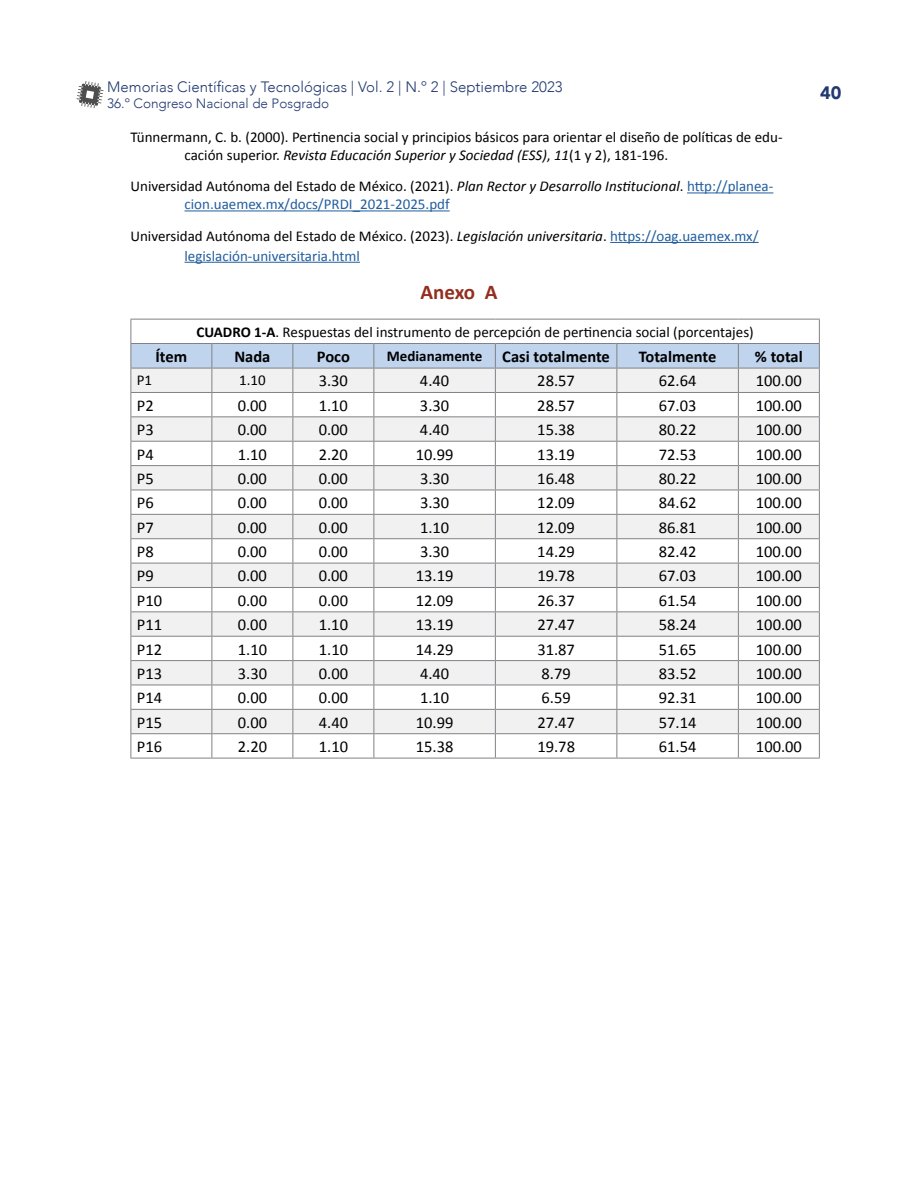
<style>
.page{position:relative;width:918px;height:1188px;background:#fff}
.page>*{position:absolute;margin:0;border:0;box-sizing:border-box;transform-origin:0 0}
.t1{font:700 21px "Calibri";letter-spacing:-.01em;color:#942e1f}
.t2{font:900 18px "Avenir";color:#213870}
.t3{font:16.5px "Calibri";color:#000}
.t4{font:700 16.5px "Calibri";color:#000}
.t5{font:15px/18px "Calibri";color:#215e9e}
.t6{font:15px/18px "Calibri";color:#000}
.t7{font:300 15px "Avenir";color:#213870}
.t8{font:300 13.5px "Avenir";color:#213870}
.s1{font-style:italic}
.s2{color:#000}
.s3{font-style:italic;color:#000}
.s4{font-weight:700}
.s5{font-size:15px}
</style>
<div class="page">
<svg style="left:76px;top:81px;width:28px;height:27px"></svg>
<hr style="left:687px;top:192px;width:86px;height:1px;background:#215e9e">
<hr style="left:184px;top:210px;width:266px;height:1px;background:#215e9e">
<hr style="left:610px;top:242px;width:149px;height:1px;background:#215e9e">
<hr style="left:184px;top:262px;width:176px;height:1px;background:#215e9e">
<hr style="left:130px;top:758px;width:82px;height:1px;background:#808285">
<hr style="left:212px;top:758px;width:81px;height:1px;background:#808285">
<hr style="left:293px;top:758px;width:81px;height:1px;background:#808285">
<hr style="left:374px;top:758px;width:121px;height:1px;background:#808285">
<hr style="left:495px;top:758px;width:122px;height:1px;background:#808285">
<hr style="left:617px;top:758px;width:121px;height:1px;background:#808285">
<hr style="left:738px;top:758px;width:82px;height:1px;background:#808285">
<hr style="left:130px;top:319px;width:82px;height:1px;background:#808285">
<hr style="left:212px;top:319px;width:81px;height:1px;background:#808285">
<hr style="left:293px;top:319px;width:81px;height:1px;background:#808285">
<hr style="left:374px;top:319px;width:121px;height:1px;background:#808285">
<hr style="left:495px;top:319px;width:122px;height:1px;background:#808285">
<hr style="left:617px;top:319px;width:121px;height:1px;background:#808285">
<hr style="left:738px;top:319px;width:82px;height:1px;background:#808285">
<svg style="left:130px;top:320px;width:690px;height:438px"></svg>
<hr style="left:374px;top:368px;width:121px;height:1px;background:#808285">
<hr style="left:495px;top:368px;width:122px;height:1px;background:#808285">
<hr style="left:617px;top:368px;width:121px;height:1px;background:#808285">
<hr style="left:738px;top:368px;width:82px;height:1px;background:#808285">
<hr style="left:130px;top:392px;width:82px;height:1px;background:#808285">
<hr style="left:212px;top:392px;width:81px;height:1px;background:#808285">
<p class="t7" style="left:107px;top:77px;width:457px">Memorias Científicas y Tecnológicas | Vol. 2 | N.º 2 | Septiembre 2023</p>
<p class="t8" style="left:107px;top:95px;width:223px">36.º Congreso Nacional de Posgrado</p>
<p class="t6" style="left:184px;top:128px;width:600px;text-indent:-54px">Tünnermann, C. b. (2000). Pertinencia social y principios básicos para orientar el diseño de políticas de edu&shy;cación superior. <span class="s1">Revista Educación Superior y Sociedad (ESS)</span>, <span class="s1">11</span>(1 y 2), 181-196.</p>
<p class="t5" style="left:184px;top:177px;width:590px;text-indent:-54px"><span class="s2">Universidad Autónoma del Estado de México. (2021).</span> <span class="s3">Plan Rector y Desarrollo Institucional</span><span class="s2">.</span> http://planea&shy;cion.uaemex.mx/docs/PRDI_2021-2025.pdf</p>
<p class="t5" style="left:184px;top:226px;width:576px;line-height:19.8px;text-indent:-54px"><span class="s2">Universidad Autónoma del Estado de México. (2023).</span> <span class="s3">Legislación universitaria</span><span class="s2">.</span> https://oag.uaemex.mx/ legislación-universitaria.html</p>
<p class="t1" style="left:421px;top:279px;width:78px">Anexo A</p>
<p class="t6" style="left:196px;top:323px;width:559px"><span class="s4">CUADRO 1-A</span>. Respuestas del instrumento de percepción de pertinencia social (porcentajes)</p>
<p class="t4" style="left:156px;top:346px;width:33px">Ítem</p>
<p class="t4" style="left:234px;top:346px;width:38px">Nada</p>
<p class="t4" style="left:317px;top:346px;width:35px">Poco</p>
<p class="t4" style="left:387px;top:346px;width:225px"><span class="s5">Medianamente</span> Casi totalmente</p>
<p class="t4" style="left:639px;top:346px;width:79px">Totalmente</p>
<p class="t4" style="left:755px;top:346px;width:49px">% total</p>
<p class="t6" style="left:137px;top:371px;width:17px">P1</p>
<p class="t6" style="left:239px;top:371px;width:28px">1.10</p>
<p class="t3" style="left:319px;top:371px;width:31px">3.30</p>
<p class="t3" style="left:420px;top:371px;width:31px">4.40</p>
<p class="t3" style="left:537px;top:371px;width:39px">28.57</p>
<p class="t3" style="left:659px;top:371px;width:39px">62.64</p>
<p class="t3" style="left:756px;top:371px;width:47px">100.00</p>
<p class="t3" style="left:137px;top:395px;width:18px">P2</p>
<p class="t3" style="left:238px;top:395px;width:31px">0.00</p>
<p class="t3" style="left:319px;top:395px;width:31px">1.10</p>
<p class="t3" style="left:420px;top:395px;width:31px">3.30</p>
<p class="t3" style="left:537px;top:395px;width:39px">28.57</p>
<p class="t3" style="left:659px;top:395px;width:39px">67.03</p>
<p class="t3" style="left:756px;top:395px;width:47px">100.00</p>
<p class="t3" style="left:137px;top:419px;width:18px">P3</p>
<p class="t3" style="left:238px;top:419px;width:31px">0.00</p>
<p class="t3" style="left:319px;top:419px;width:31px">0.00</p>
<p class="t3" style="left:420px;top:419px;width:31px">4.40</p>
<p class="t3" style="left:537px;top:419px;width:39px">15.38</p>
<p class="t3" style="left:659px;top:419px;width:39px">80.22</p>
<p class="t3" style="left:756px;top:419px;width:47px">100.00</p>
<p class="t3" style="left:137px;top:444px;width:18px">P4</p>
<p class="t3" style="left:238px;top:444px;width:31px">1.10</p>
<p class="t3" style="left:319px;top:444px;width:31px">2.20</p>
<p class="t3" style="left:416px;top:444px;width:39px">10.99</p>
<p class="t3" style="left:537px;top:444px;width:39px">13.19</p>
<p class="t3" style="left:659px;top:444px;width:39px">72.53</p>
<p class="t3" style="left:756px;top:444px;width:47px">100.00</p>
<p class="t3" style="left:137px;top:468px;width:18px">P5</p>
<p class="t3" style="left:238px;top:468px;width:31px">0.00</p>
<p class="t3" style="left:319px;top:468px;width:31px">0.00</p>
<p class="t3" style="left:420px;top:468px;width:31px">3.30</p>
<p class="t3" style="left:537px;top:468px;width:39px">16.48</p>
<p class="t3" style="left:659px;top:468px;width:39px">80.22</p>
<p class="t3" style="left:756px;top:468px;width:47px">100.00</p>
<p class="t3" style="left:137px;top:492px;width:18px">P6</p>
<p class="t3" style="left:238px;top:492px;width:31px">0.00</p>
<p class="t3" style="left:319px;top:492px;width:31px">0.00</p>
<p class="t3" style="left:420px;top:492px;width:31px">3.30</p>
<p class="t3" style="left:537px;top:492px;width:39px">12.09</p>
<p class="t3" style="left:659px;top:492px;width:39px">84.62</p>
<p class="t3" style="left:756px;top:492px;width:47px">100.00</p>
<p class="t3" style="left:137px;top:517px;width:18px">P7</p>
<p class="t3" style="left:238px;top:517px;width:31px">0.00</p>
<p class="t3" style="left:319px;top:517px;width:31px">0.00</p>
<p class="t3" style="left:420px;top:517px;width:31px">1.10</p>
<p class="t3" style="left:537px;top:517px;width:39px">12.09</p>
<p class="t3" style="left:659px;top:517px;width:39px">86.81</p>
<p class="t3" style="left:756px;top:517px;width:47px">100.00</p>
<p class="t3" style="left:137px;top:541px;width:18px">P8</p>
<p class="t3" style="left:238px;top:541px;width:31px">0.00</p>
<p class="t3" style="left:319px;top:541px;width:31px">0.00</p>
<p class="t3" style="left:420px;top:541px;width:31px">3.30</p>
<p class="t3" style="left:537px;top:541px;width:39px">14.29</p>
<p class="t3" style="left:659px;top:541px;width:39px">82.42</p>
<p class="t3" style="left:756px;top:541px;width:47px">100.00</p>
<p class="t3" style="left:137px;top:566px;width:18px">P9</p>
<p class="t3" style="left:238px;top:566px;width:31px">0.00</p>
<p class="t3" style="left:319px;top:566px;width:31px">0.00</p>
<p class="t3" style="left:416px;top:566px;width:39px">13.19</p>
<p class="t3" style="left:537px;top:566px;width:39px">19.78</p>
<p class="t3" style="left:659px;top:566px;width:39px">67.03</p>
<p class="t3" style="left:756px;top:566px;width:47px">100.00</p>
<p class="t3" style="left:137px;top:590px;width:27px">P10</p>
<p class="t3" style="left:238px;top:590px;width:31px">0.00</p>
<p class="t3" style="left:319px;top:590px;width:31px">0.00</p>
<p class="t3" style="left:416px;top:590px;width:39px">12.09</p>
<p class="t3" style="left:537px;top:590px;width:39px">26.37</p>
<p class="t3" style="left:659px;top:590px;width:39px">61.54</p>
<p class="t3" style="left:756px;top:590px;width:47px">100.00</p>
<p class="t3" style="left:137px;top:614px;width:27px">P11</p>
<p class="t3" style="left:238px;top:614px;width:31px">0.00</p>
<p class="t3" style="left:319px;top:614px;width:31px">1.10</p>
<p class="t3" style="left:416px;top:614px;width:39px">13.19</p>
<p class="t3" style="left:537px;top:614px;width:39px">27.47</p>
<p class="t3" style="left:659px;top:614px;width:39px">58.24</p>
<p class="t3" style="left:756px;top:614px;width:47px">100.00</p>
<p class="t3" style="left:137px;top:639px;width:27px">P12</p>
<p class="t3" style="left:238px;top:639px;width:31px">1.10</p>
<p class="t3" style="left:319px;top:639px;width:31px">1.10</p>
<p class="t3" style="left:416px;top:639px;width:39px">14.29</p>
<p class="t3" style="left:537px;top:639px;width:39px">31.87</p>
<p class="t3" style="left:659px;top:639px;width:39px">51.65</p>
<p class="t3" style="left:756px;top:639px;width:47px">100.00</p>
<p class="t3" style="left:137px;top:663px;width:27px">P13</p>
<p class="t3" style="left:238px;top:663px;width:31px">3.30</p>
<p class="t3" style="left:319px;top:663px;width:31px">0.00</p>
<p class="t3" style="left:420px;top:663px;width:31px">4.40</p>
<p class="t3" style="left:542px;top:663px;width:31px">8.79</p>
<p class="t3" style="left:659px;top:663px;width:39px">83.52</p>
<p class="t3" style="left:756px;top:663px;width:47px">100.00</p>
<p class="t3" style="left:137px;top:687px;width:27px">P14</p>
<p class="t3" style="left:238px;top:687px;width:31px">0.00</p>
<p class="t3" style="left:319px;top:687px;width:31px">0.00</p>
<p class="t3" style="left:420px;top:687px;width:31px">1.10</p>
<p class="t3" style="left:542px;top:687px;width:31px">6.59</p>
<p class="t3" style="left:659px;top:687px;width:39px">92.31</p>
<p class="t3" style="left:756px;top:687px;width:47px">100.00</p>
<p class="t3" style="left:137px;top:712px;width:27px">P15</p>
<p class="t3" style="left:238px;top:712px;width:31px">0.00</p>
<p class="t3" style="left:319px;top:712px;width:31px">4.40</p>
<p class="t3" style="left:416px;top:712px;width:39px">10.99</p>
<p class="t3" style="left:537px;top:712px;width:39px">27.47</p>
<p class="t3" style="left:659px;top:712px;width:39px">57.14</p>
<p class="t3" style="left:756px;top:712px;width:47px">100.00</p>
<p class="t3" style="left:137px;top:736px;width:27px">P16</p>
<p class="t3" style="left:238px;top:736px;width:31px">2.20</p>
<p class="t3" style="left:319px;top:736px;width:31px">1.10</p>
<p class="t3" style="left:416px;top:736px;width:39px">15.38</p>
<p class="t3" style="left:537px;top:736px;width:39px">19.78</p>
<p class="t3" style="left:659px;top:736px;width:39px">61.54</p>
<p class="t3" style="left:756px;top:736px;width:47px">100.00</p>
<p class="t2" style="left:820px;top:77px;width:23px">40</p>
</div>
